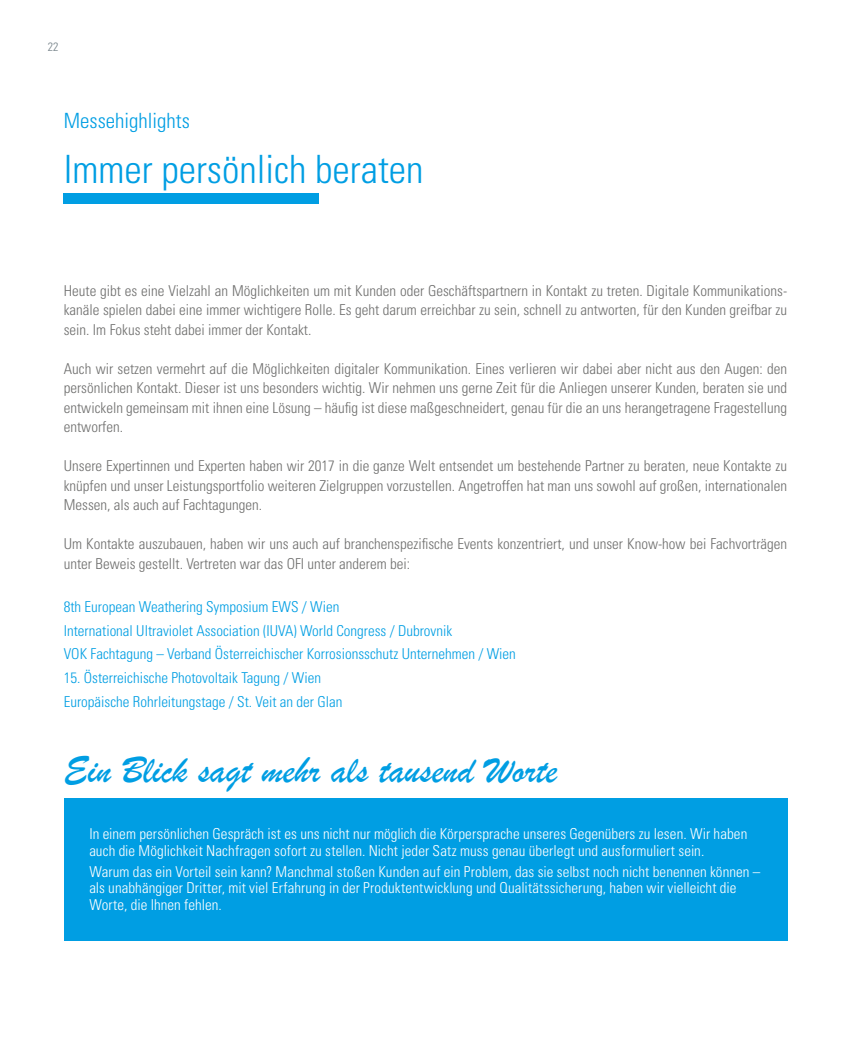
<style>
.page{position:relative;width:851px;height:1063px;background:#fff}
.page>*{position:absolute;margin:0;border:0;box-sizing:border-box;transform-origin:0 0}
.t1{font:39px "Brush Script";color:#009ee3}
.t2{font:300 condensed 39px "Univers LT Std";color:#009ee3}
.t3{font:300 condensed 21px "Univers LT Std";color:#009ee3}
.t4{font:300 condensed 15px/19.5px "Univers LT Std";color:#6f6f6e;text-align:justify}
.t5{font:300 condensed 15px/16.5px "Univers LT Std";letter-spacing:.005em;color:#fff}
.t6{font:300 condensed 15px/23.7px "Univers LT Std";color:#009ee3}
.t7{font:300 condensed 12px "Univers LT Std";color:#717e85}
</style>
<div class="page">
<div style="left:64px;top:193px;width:255px;height:11px;background:#009ee3"></div>
<div style="left:64px;top:798px;width:723px;height:142px;background:#009ee3"></div>
<p class="t7" style="left:48px;top:40px;width:12px">22</p>
<h2 class="t3" style="left:64px;top:108px;width:127px">Messehighlights</h2>
<h1 class="t2" style="left:64px;top:146px;width:361px">Immer persönlich beraten</h1>
<p class="t4" style="left:64px;top:281px;width:724px">Heute gibt es eine Vielzahl an Möglichkeiten um mit Kunden oder Geschäftspartnern in Kontakt zu treten. Digitale Kommunikations&shy;kanäle spielen dabei eine immer wichtigere Rolle. Es geht darum erreichbar zu sein, schnell zu antworten, für den Kunden greifbar zu sein. Im Fokus steht dabei immer der Kontakt.</p>
<p class="t4" style="left:64px;top:359px;width:724px">Auch wir setzen vermehrt auf die Möglichkeiten digitaler Kommunikation. Eines verlieren wir dabei aber nicht aus den Augen: den persönlichen Kontakt. Dieser ist uns besonders wichtig. Wir nehmen uns gerne Zeit für die Anliegen unserer Kunden, beraten sie und entwickeln gemeinsam mit ihnen eine Lösung – häufig ist diese maßgeschneidert, genau für die an uns herangetragene Fragestellung entworfen.</p>
<p class="t4" style="left:64px;top:456px;width:724px">Unsere Expertinnen und Experten haben wir 2017 in die ganze Welt entsendet um bestehende Partner zu beraten, neue Kontakte zu knüpfen und unser Leistungsportfolio weiteren Zielgruppen vorzustellen. Angetroffen hat man uns sowohl auf großen, internationalen Messen, als auch auf Fachtagungen.</p>
<p class="t4" style="left:64px;top:534px;width:724px">Um Kontakte auszubauen, haben wir uns auch auf branchenspezifische Events konzentriert, und unser Know-how bei Fachvorträgen unter Beweis gestellt. Vertreten war das OFI unter anderem bei:</p>
<p class="t6" style="left:64px;top:595px;width:453px">8th European Weathering Symposium EWS / Wien<br>International Ultraviolet Association (IUVA) World Congress / Dubrovnik<br>VOK Fachtagung – Verband Österreichischer Korrosionsschutz Unternehmen / Wien</p>
<p class="t6" style="left:64px;top:666px;width:280px">15. Österreichische Photovoltaik Tagung / Wien<br>Europäische Rohrleitungstage / St. Veit an der Glan</p>
<h1 class="t1" style="left:64px;top:747px;width:495px">Ein Blick sagt mehr als tausend Worte</h1>
<p class="t5" style="left:89px;top:826px;width:659px">In einem persönlichen Gespräch ist es uns nicht nur möglich die Körpersprache unseres Gegenübers zu lesen. Wir haben auch die Möglichkeit Nachfragen sofort zu stellen. Nicht jeder Satz muss genau überlegt und ausformuliert sein.</p>
<p class="t5" style="left:89px;top:863px;width:672px">Warum das ein Vorteil sein kann? Manchmal stoßen Kunden auf ein Problem, das sie selbst noch nicht benennen können – als unabhängiger Dritter, mit viel Erfahrung in der Produktentwicklung und Qualitätssicherung, haben wir vielleicht die<br>Worte, die Ihnen fehlen.</p>
</div>
